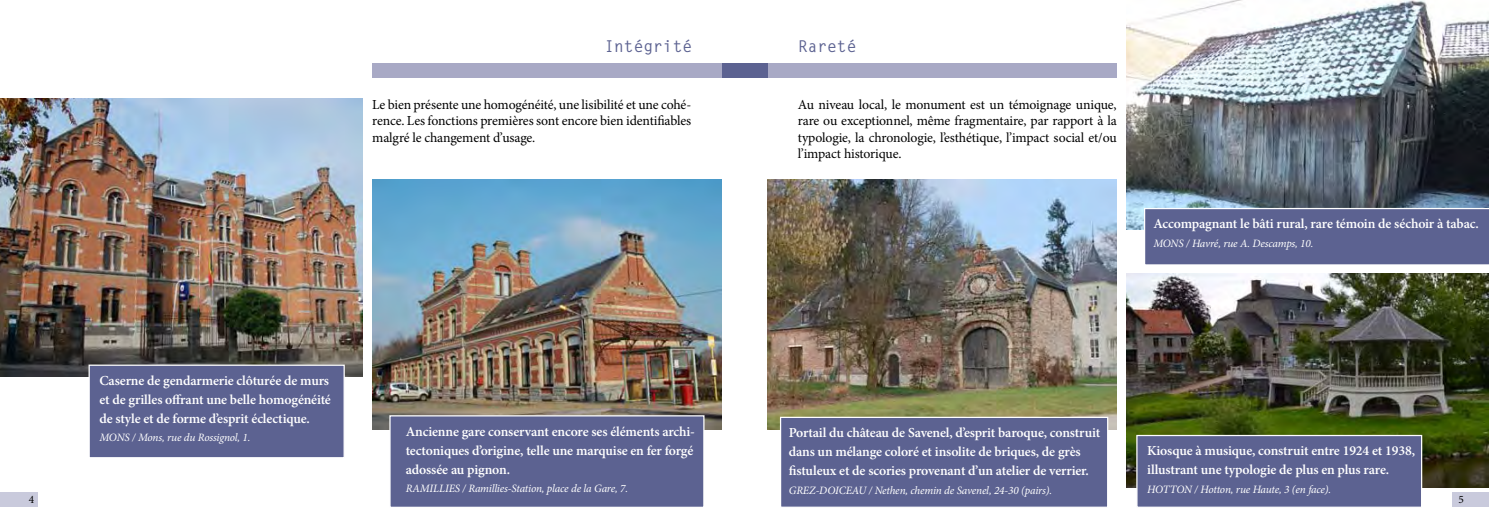
<style>
.page{position:relative;width:1489px;height:525px;background:#fff}
.page>*{position:absolute;margin:0;border:0;box-sizing:border-box;transform-origin:0 0}
.t1{font:700 16.25px "Letter Gothic Std";color:#5c6291}
.t2{font:600 13.75px/18.8px "Minion Pro";letter-spacing:-.01em;color:#fff}
.t3{font:13.75px/16.5px "Minion Pro";letter-spacing:-.01em;color:#000;text-align:justify}
.t4{font:italic 11.25px "Minion Pro";letter-spacing:-.015em;color:#fff}
.t5{font:11.25px "Minion Pro";color:#000}
</style>
<div class="page">
<div style="left:372px;top:64px;width:372px;height:14px;background:#a8a9c5"></div>
<div style="left:0;top:492px;width:38px;height:14px;background:#c9cadc"></div>
<img style="left:767px;top:179px;width:349px;height:250px">
<img style="left:372px;top:179px;width:349px;height:250px">
<img style="left:0;top:98px;width:363px;height:278px">
<img style="left:1126px;top:0;width:362px;height:230px">
<img style="left:1126px;top:273px;width:362px;height:214px">
<div style="left:744px;top:64px;width:372px;height:14px;background:#a8a9c5"></div>
<div style="left:1452px;top:492px;width:36px;height:14px;background:#c9cadc"></div>
<div style="left:744px;top:64px;width:23px;height:14px;background:#5c6291"></div>
<div style="left:721px;top:64px;width:23px;height:14px;background:#5c6291"></div>
<div style="left:780px;top:416px;width:328px;height:91px;background:#5c6291;border:1px solid #fff"></div>
<div style="left:1136px;top:434px;width:285px;height:73px;background:#5c6291;border:1px solid #fff"></div>
<div style="left:1143px;top:208px;width:345px;height:57px;background:#5c6291"></div>
<div style="left:88px;top:364px;width:257px;height:94px;background:#5c6291;border:1px solid #fff"></div>
<div style="left:389px;top:415px;width:315px;height:92px;background:#5c6291;border:1px solid #fff"></div>
<p class="t1" style="left:604px;top:36px;width:89px">Intégrité</p>
<p class="t3" style="left:372px;top:96px;width:320px">Le bien présente une homogénéité, une lisibilité et une cohé&shy;rence. Les fonctions premières sont encore bien identifiables malgré le changement d’usage.</p>
<p class="t5" style="left:29px;top:491px;width:7px">4</p>
<p class="t2" style="left:99px;top:371px;width:233px">Caserne de gendarmerie clôturée de murs et de grilles offrant une belle homogénéité de style et de forme d’esprit éclectique.</p>
<p class="t4" style="left:99px;top:430px;width:153px">MONS / Mons, rue du Rossignol, 1.</p>
<p class="t2" style="left:405px;top:422px;width:291px">Ancienne gare conservant encore ses éléments archi&shy;tectoniques d’origine, telle une marquise en fer forgé adossée au pignon.</p>
<p class="t4" style="left:405px;top:480px;width:224px">RAMILLIES / Ramillies-Station, place de la Gare, 7.</p>
<p class="t1" style="left:797px;top:36px;width:60px">Rareté</p>
<p class="t3" style="left:797px;top:96px;width:320px">Au niveau local, le monument est un témoignage unique, rare ou exceptionnel, même fragmentaire, par rapport à la typologie, la chronologie, l’esthétique, l’impact social et/ou l’impact historique.</p>
<p class="t2" style="left:1153px;top:214px;width:327px">Accompagnant le bâti rural, rare témoin de séchoir à tabac.</p>
<p class="t4" style="left:1153px;top:236px;width:162px">MONS / Havré, rue A. Descamps, 10.</p>
<p class="t2" style="left:788px;top:423px;width:313px">Portail du château de Savenel, d’esprit baroque, construit dans un mélange coloré et insolite de briques, de grès fistuleux et de scories provenant d’un atelier de verrier.</p>
<p class="t4" style="left:788px;top:482px;width:265px">GREZ-DOICEAU / Nethen, chemin de Savenel, 24-30 (pairs).</p>
<p class="t2" style="left:1146px;top:441px;width:269px">Kiosque à musique, construit entre 1924 et 1938, illustrant une typologie de plus en plus rare.</p>
<p class="t4" style="left:1146px;top:481px;width:186px">HOTTON / Hotton, rue Haute, 3 (en face).</p>
<p class="t5" style="left:1458px;top:491px;width:7px">5</p>
</div>
